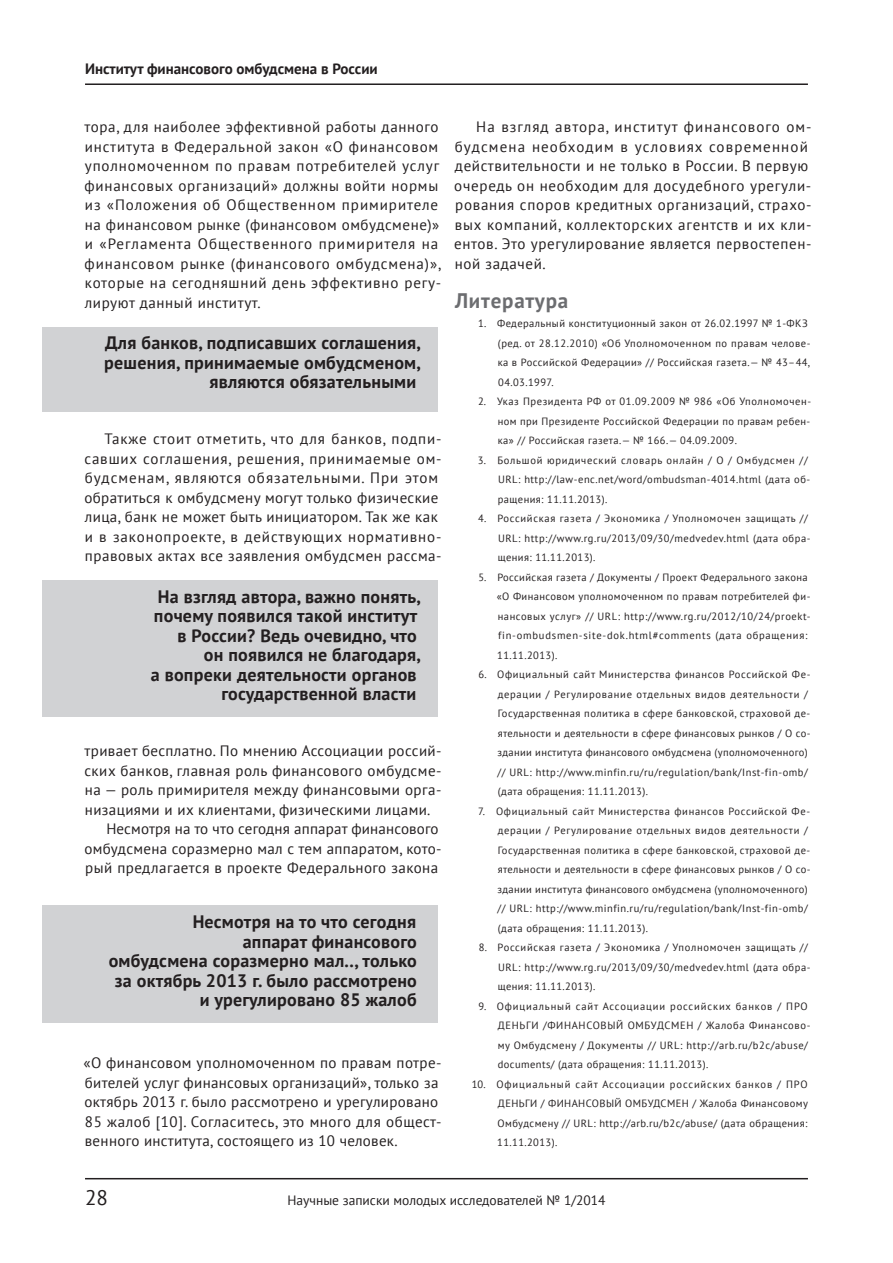
<style>
.page{position:relative;width:893px;height:1263px;background:#fff}
.page>*{position:absolute;margin:0;border:0;box-sizing:border-box;transform-origin:0 0}
.t1{font:700 21px "PT Sans";color:#6c6d70}
.t2{font:21px "PT Sans";color:#231f20}
.t3{font:700 18px/19.5px "PT Sans";letter-spacing:.015em;color:#231f20;text-align:right}
.t4{font:15px/19.5px "PT Sans";letter-spacing:.04em;color:#231f20}
.t5{font:15px/19.5px "PT Sans";letter-spacing:.02em;color:#231f20}
.t6{font:15px "PT Sans";letter-spacing:.01em;color:#231f20}
.t7{font:700 15px "PT Sans";color:#231f20}
.t8{font:13.5px "PT Sans";color:#231f20}
.t9{font:10.5px/19.5px "PT Sans";letter-spacing:.045em;color:#231f20}
.t10{font:10.5px/19.5px "PT Sans";letter-spacing:.065em;color:#231f20}
</style>
<div class="page">
<hr style="left:85px;top:1178px;width:723px;height:1px;background:#231f20">
<hr style="left:85px;top:83px;width:723px;height:2px;background:#231f20">
<div style="left:43px;top:327px;width:395px;height:84px;background:#d1d2d4"></div>
<div style="left:43px;top:906px;width:395px;height:117px;background:#d1d2d4"></div>
<div style="left:43px;top:580px;width:395px;height:137px;background:#d1d2d4"></div>
<h3 class="t7" style="left:85px;top:58px;width:294px">Институт финансового омбудсмена в России</h3>
<p class="t4" style="left:85px;top:117px;width:358px">тора, для наиболее эффективной работы данного института в Федеральной закон «О финансовом уполномоченном по правам потребителей услуг финансовых организаций» должны войти нормы из «Положения об Общественном примирителе на финансовом рынке (финансовом омбудсмене)» и «Регламента Общественного примирителя на финансовом рынке (финансового омбудсмена)», которые на сегодняшний день эффективно регу&shy;лируют данный институт.</p>
<h2 class="t3" style="left:104px;top:333px;width:318px">Для банков, подписавших соглашения, решения, принимаемые омбудсменом, являются обязательными</h2>
<p class="t4" style="left:84px;top:429px;width:359px;text-indent:20px">Также стоит отметить, что для банков, подпи&shy;савших соглашения, решения, принимаемые ом&shy;будсменам, являются обязательными. При этом обратиться к омбудсмену могут только физические лица, банк не может быть инициатором. Так же как и в законопроекте, в действующих нормативно&shy;правовых актах все заявления омбудсмен рассма-</p>
<h2 class="t3" style="left:151px;top:586px;width:272px">На взгляд автора, важно понять, почему появился такой институт в России? Ведь очевидно, что<br>он появился не благодаря,<br>а вопреки деятельности органов государственной власти</h2>
<h3 class="t4" style="left:84px;top:741px;width:359px">тривает бесплатно. По мнению Ассоциации россий-</h3>
<h3 class="t4" style="left:84px;top:760px;width:359px">ских банков, главная роль финансового омбудсме-</h3>
<h3 class="t4" style="left:85px;top:780px;width:358px">на — роль примирителя между финансовыми орга-</h3>
<h3 class="t4" style="left:85px;top:799px;width:347px">низациями и их клиентами, физическими лицами.</h3>
<h3 class="t6" style="left:106px;top:819px;width:334px">Несмотря на то что сегодня аппарат финансового</h3>
<h3 class="t5" style="left:84px;top:838px;width:359px">омбудсмена соразмерно мал с тем аппаратом, кото-</h3>
<h3 class="t4" style="left:85px;top:858px;width:355px">рый предлагается в проекте Федерального закона</h3>
<h2 class="t3" style="left:109px;top:912px;width:310px">Несмотря на то что сегодня<br>аппарат финансового<br>омбудсмена соразмерно мал.., только за октябрь 2013 г. было рассмотрено и урегулировано 85 жалоб</h2>
<p class="t5" style="left:84px;top:1053px;width:360px">«О финансовом уполномоченном по правам потре&shy;бителей услуг финансовых организаций», только за октябрь 2013 г. было рассмотрено и урегулировано 85 жалоб [10]. Согласитесь, это много для общест&shy;венного института, состоящего из 10 человек.</p>
<p class="t4" style="left:454px;top:117px;width:359px;text-indent:22px">На взгляд автора, институт финансового ом&shy;будсмена необходим в условиях современной действительности и не только в России. В первую очередь он необходим для досудебного урегули&shy;рования споров кредитных организаций, страхо&shy;вых компаний, коллекторских агентств и их кли&shy;ентов. Это урегулирование является первостепен&shy;ной задачей.</p>
<h1 class="t1" style="left:455px;top:286px;width:115px">Литература</h1>
<p class="t9" style="left:498px;top:313px;width:314px;text-indent:-20px">1. Федеральный конституционный закон от 26.02.1997 № 1-ФКЗ (ред. от 28.12.2010) «Об Уполномоченном по правам челове&shy;ка в Российской Федерации» // Российская газета.— № 43–44, 04.03.1997.</p>
<p class="t9" style="left:498px;top:391px;width:315px;text-align:justify;text-indent:-20px">2. Указ Президента РФ от 01.09.2009 № 986 «Об Уполномочен&shy;ном при Президенте Российской Федерации по правам ребен&shy;ка» // Российская газета.— № 166.— 04.09.2009.</p>
<p class="t9" style="left:498px;top:450px;width:314px;text-indent:-20px">3. Большой юридический словарь онлайн / О / Омбудсмен //<br>URL: http://law-enc.net/word/ombudsman-4014.html (дата об&shy;ращения: 11.11.2013).</p>
<p class="t9" style="left:498px;top:508px;width:314px;text-indent:-19px">4. Российская газета / Экономика / Уполномочен защищать //<br>URL: http://www.rg.ru/2013/09/30/medvedev.html (дата обра&shy;щения: 11.11.2013).</p>
<p class="t9" style="left:497px;top:567px;width:315px;text-indent:-18px">5. Российская газета / Документы / Проект Федерального закона «О Финансовом уполномоченном по правам потребителей фи&shy;нансовых услуг» // URL: http://www.rg.ru/2012/10/24/proekt&shy;fin-ombudsmen-site-dok.html#comments (дата обращения:<br>11.11.2013).</p>
<p class="t9" style="left:498px;top:664px;width:314px;text-indent:-19px">6. Официальный сайт Министерства финансов Российской Фе&shy;дерации / Регулирование отдельных видов деятельности / Государственная политика в сфере банковской, страховой де&shy;ятельности и деятельности в сфере финансовых рынков / О со&shy;здании института финансового омбудсмена (уполномоченного) // URL: http://www.minfin.ru/ru/regulation/bank/Inst-fin-omb/ (дата обращения: 11.11.2013).</p>
<p class="t9" style="left:498px;top:801px;width:314px;text-indent:-20px">7. Официальный сайт Министерства финансов Российской Фе&shy;дерации / Регулирование отдельных видов деятельности / Государственная политика в сфере банковской, страховой де&shy;ятельности и деятельности в сфере финансовых рынков / О со&shy;здании института финансового омбудсмена (уполномоченного) // URL: http://www.minfin.ru/ru/regulation/bank/Inst-fin-omb/ (дата обращения: 11.11.2013).</p>
<p class="t9" style="left:498px;top:937px;width:314px;text-indent:-19px">8. Российская газета / Экономика / Уполномочен защищать //<br>URL: http://www.rg.ru/2013/09/30/medvedev.html (дата обра&shy;щения: 11.11.2013).</p>
<p class="t10" style="left:498px;top:996px;width:314px;text-indent:-19px">9. Официальный сайт Ассоциации российских банков / ПРО ДЕНЬГИ /ФИНАНСОВЫЙ ОМБУДСМЕН / Жалоба Финансово&shy;му Омбудсмену / Документы // URL: http://arb.ru/b2c/abuse/ documents/ (дата обращения: 11.11.2013).</p>
<p class="t9" style="left:497px;top:1074px;width:312px;text-align:justify;text-indent:-26px">10. Официальный сайт Ассоциации российских банков / ПРО ДЕНЬГИ / ФИНАНСОВЫЙ ОМБУДСМЕН / Жалоба Финансовому Омбудсмену // URL: http://arb.ru/b2c/abuse/ (дата обращения:<br>11.11.2013).</p>
<h1 class="t2" style="left:85px;top:1184px;width:24px">28</h1>
<p class="t8" style="left:287px;top:1191px;width:320px">Научные записки молодых исследователей № 1/2014</p>
</div>
